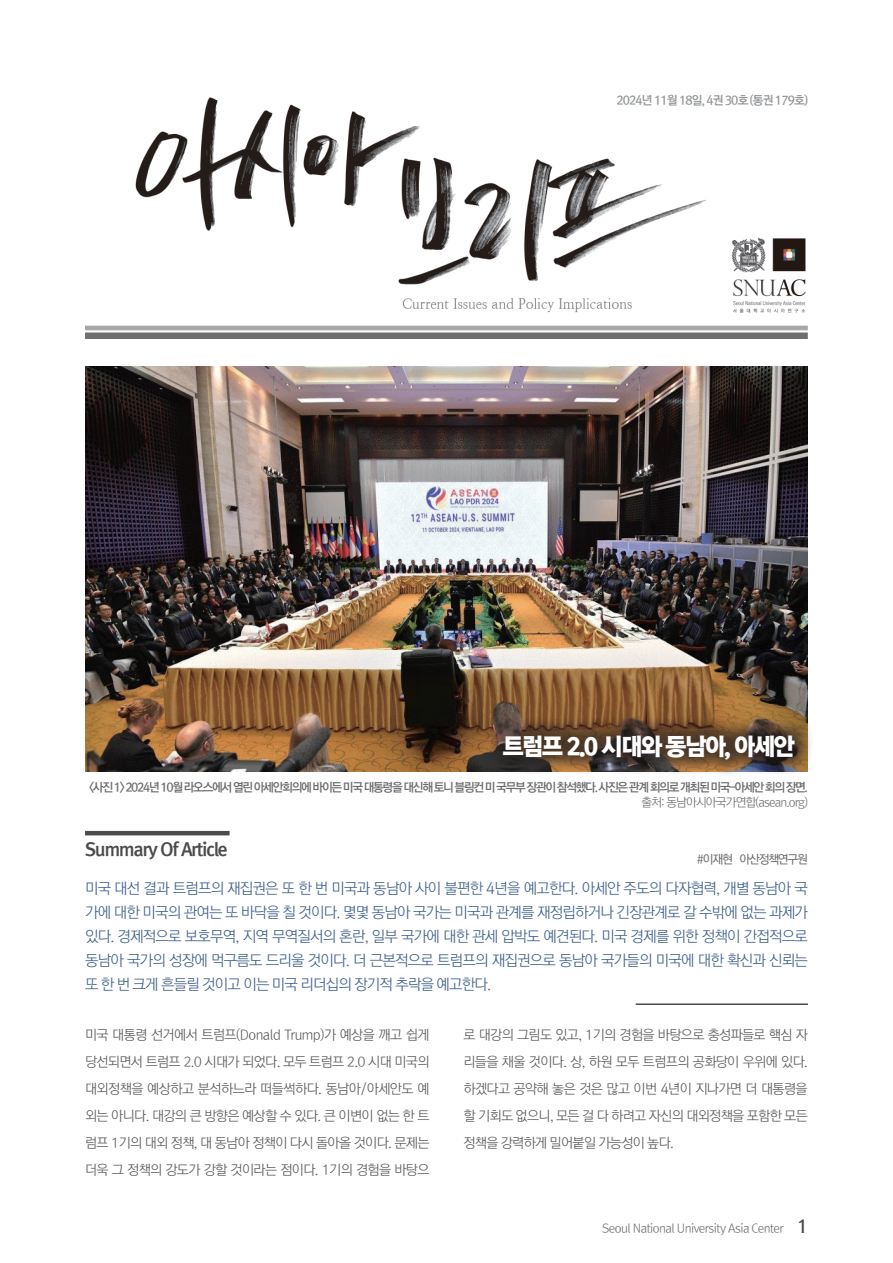
<style>
.page{position:relative;width:893px;height:1263px;background:#fff}
.page>*{position:absolute;margin:0;border:0;box-sizing:border-box;transform-origin:0 0}
.t1{font:24px "Rix Go BK";letter-spacing:-.075em;color:#fff}
.t2{font:18px "Rix Go EB";letter-spacing:-.05em;color:#4b4c4d}
.t3{font:15px/24px "Rix Go L";letter-spacing:-.055em;color:#40608c;text-align:justify}
.t4{font:13.5px/27px "Rix Go L";letter-spacing:-.05em;color:#57585a;text-align:justify}
.t5{font:12px "Rix Go B";letter-spacing:-.11em;color:#6c6d70}
.t6{font:12px "Rix Go L";letter-spacing:-.05em;color:#6c6d70}
.t7{font:12px "Rix Go B";letter-spacing:-.075em;color:#939598}
.t8{font:12px "Rix Go L";letter-spacing:-.075em;color:#6c6d70}
.t9{font:12px "Rix Go M";letter-spacing:-.1em;color:#6c6d70}
.s1{font-family:"Rix Go B";font-size:18px;color:#4b4c4d}
</style>
<div class="page">
<img style="left:85px;top:97px;width:723px;height:242px">
<img style="left:85px;top:366px;width:723px;height:405px">
<hr style="left:85px;top:831px;width:145px;height:4px;background:#4b4c4d">
<hr style="left:636px;top:1003px;width:172px;height:2px;background:#4b4c4d">
<div style="left:483px;top:715px;width:332px;height:64px;background:#231f20;opacity:.75"></div>
<p class="t7" style="left:616px;top:92px;width:193px">2024년 11월 18일, 4권 30호 (통권 179호)</p>
<h1 class="t1" style="left:502px;top:730px;width:294px">트럼프 2.0 시대와 동남아, 아세안</h1>
<p class="t5" style="left:89px;top:779px;width:720px">&lt;사진 1&gt; 2024년 10월 라오스에서 열린 아세안회의에 바이든 미국 대통령을 대신해 토니 블링컨 미 국무부 장관이 참석했다.사진은 관계 회의로 개최된 미국-아세안 회의 장면.</p>
<p class="t8" style="left:641px;top:794px;width:168px">출처: 동남아시아국가연합(asean.org)</p>
<h2 class="t2" style="left:85px;top:838px;width:144px">Summary Of Article</h2>
<p class="t9" style="left:697px;top:851px;width:113px">#이재현 아산정책연구원</p>
<p class="t3" style="left:85px;top:876px;width:724px">미국 대선 결과 트럼프의 재집권은 또 한 번 미국과 동남아 사이 불편한 4년을 예고한다. 아세안 주도의 다자협력, 개별 동남아 국 가에 대한 미국의 관여는 또 바닥을 칠 것이다. 몇몇 동남아 국가는 미국과 관계를 재정립하거나 긴장관계로 갈 수밖에 없는 과제가 있다. 경제적으로 보호무역, 지역 무역질서의 혼란, 일부 국가에 대한 관세 압박도 예견된다. 미국 경제를 위한 정책이 간접적으로 동남아 국가의 성장에 먹구름도 드리울 것이다. 더 근본적으로 트럼프의 재집권으로 동남아 국가들의 미국에 대한 확신과 신뢰는 또 한 번 크게 흔들릴 것이고 이는 미국 리더십의 장기적 추락을 예고한다.</p>
<p class="t4" style="left:85px;top:1020px;width:346px">미국 대통령 선거에서 트럼프(Donald Trump)가 예상을 깨고 쉽게 당선되면서 트럼프 2.0 시대가 되었다. 모두 트럼프 2.0 시대 미국의 대외정책을 예상하고 분석하느라 떠들썩하다. 동남아/아세안도 예 외는 아니다. 대강의 큰 방향은 예상할 수 있다. 큰 이변이 없는 한 트 럼프 1기의 대외 정책, 대 동남아 정책이 다시 돌아올 것이다. 문제는 더욱 그 정책의 강도가 강할 것이라는 점이다. 1기의 경험을 바탕으</p>
<p class="t4" style="left:463px;top:1020px;width:346px">로 대강의 그림도 있고, 1기의 경험을 바탕으로 충성파들로 핵심 자 리들을 채울 것이다. 상, 하원 모두 트럼프의 공화당이 우위에 있다. 하겠다고 공약해 놓은 것은 많고 이번 4년이 지나가면 더 대통령을 할 기회도 없으니, 모든 걸 다 하려고 자신의 대외정책을 포함한 모든 정책을 강력하게 밀어붙일 가능성이 높다.</p>
<p class="t6" style="left:602px;top:1220px;width:207px">Seoul National University Asia Center <span class="s1">1</span></p>
</div>
